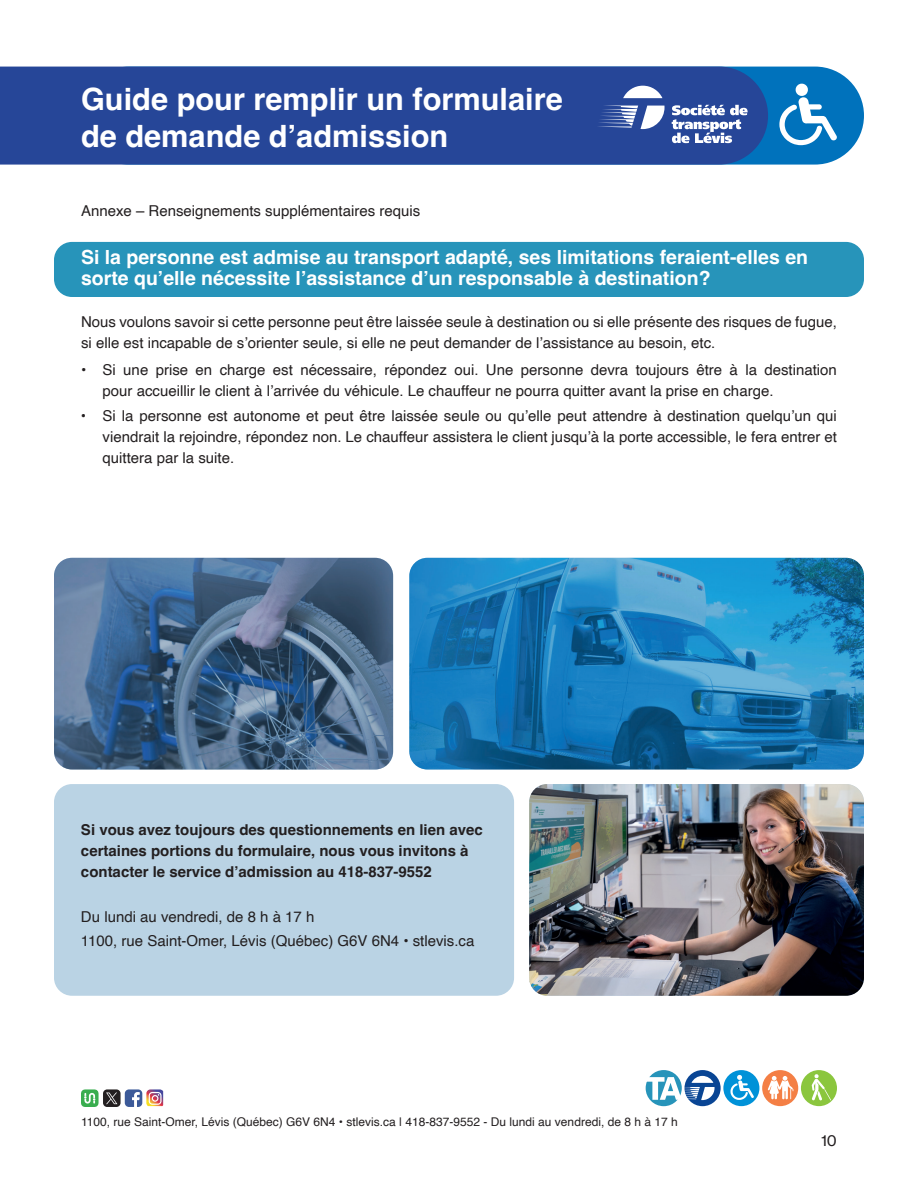
<style>
.page{position:relative;width:918px;height:1188px;background:#fff}
.page>*{position:absolute;margin:0;border:0;box-sizing:border-box;transform-origin:0 0}
.t1{font:700 30.75px/36.9px "Helvetica";color:#fff}
.t2{font:700 19.5px/21px "Helvetica";color:#fff}
.t3{font:15px/21px "Helvetica";color:#231f20}
.t4{font:700 15px/21px "Helvetica";color:#231f20}
.t5{font:15px "N Haas Grotesk TX Pro 55 Rg";color:#231f20}
.t6{font:12px "Helvetica";color:#231f20}
</style>
<div class="page">
<div style="left:54px;top:784px;width:460px;height:212px;background:#bad3e4;border-radius:18px"></div>
<img style="left:529px;top:784px;width:335px;height:212px">
<img style="left:54px;top:558px;width:339px;height:212px">
<img style="left:409px;top:558px;width:455px;height:212px">
<div style="left:54px;top:242px;width:810px;height:55px;background:#2794ba;border-radius:18px"></div>
<div style="left:80px;top:67px;width:784px;height:98px;background:#0072bc;border-radius:49px"></div>
<div style="left:0;top:67px;width:768px;height:98px;background:#264698"></div>
<svg style="left:623px;top:86px;width:39px;height:12px"></svg>
<svg style="left:596px;top:106px;width:69px;height:23px;background:#778bbe"></svg>
<svg style="left:672px;top:105px;width:76px;height:38px;background:#7c8fc1"></svg>
<svg style="left:779px;top:84px;width:58px;height:61px"></svg>
<div style="left:801px;top:1070px;width:36px;height:36px;background:#8bc63e;border-radius:50%"></div>
<svg style="left:812px;top:1074px;width:19px;height:26px"></svg>
<div style="left:762px;top:1070px;width:36px;height:36px;background:#f47f45;border-radius:50%"></div>
<svg style="left:768px;top:1076px;width:25px;height:23px"></svg>
<div style="left:723px;top:1070px;width:36px;height:36px;background:#0092d8;border-radius:50%"></div>
<svg style="left:730px;top:1075px;width:24px;height:25px"></svg>
<div style="left:684px;top:1070px;width:37px;height:36px;background:#094594;border-radius:50%"></div>
<div style="left:646px;top:1070px;width:36px;height:36px;background:#2794ba;border-radius:50%"></div>
<svg style="left:646px;top:1076px;width:69px;height:24px"></svg>
<svg style="left:81px;top:1089px;width:18px;height:18px"></svg>
<div style="left:103px;top:1089px;width:18px;height:18px;background:#231f20;border-radius:4px"></div>
<svg style="left:125px;top:1089px;width:38px;height:18px"></svg>
<svg style="left:106px;top:1093px;width:11px;height:11px"></svg>
<h1 class="t1" style="left:81px;top:84px;width:483px">Guide pour remplir un formulaire de demande d’admission</h1>
<p class="t3" style="left:81px;top:201px;width:341px">Annexe – Renseignements supplémentaires requis</p>
<h2 class="t2" style="left:81px;top:249px;width:729px">Si la personne est admise au transport adapté, ses limitations feraient-elles en sorte qu’elle nécessite l’assistance d’un responsable à destination?</h2>
<p class="t3" style="left:81px;top:311px;width:757px">Nous voulons savoir si cette personne peut être laissée seule à destination ou si elle présente des risques de fugue, si elle est incapable de s’orienter seule, si elle ne peut demander de l’assistance au besoin, etc.</p>
<p class="t3" style="left:103px;top:360px;width:736px;text-indent:-22px">• Si une prise en charge est nécessaire, répondez oui. Une personne devra toujours être à la destination pour accueillir le client à l’arrivée du véhicule. Le chauffeur ne pourra quitter avant la prise en charge.</p>
<p class="t3" style="left:103px;top:405px;width:736px;text-align:justify;text-indent:-22px">• Si la personne est autonome et peut être laissée seule ou qu’elle peut attendre à destination quelqu’un qui viendrait la rejoindre, répondez non. Le chauffeur assistera le client jusqu’à la porte accessible, le fera entrer et quittera par la suite.</p>
<p class="t4" style="left:81px;top:821px;width:403px">Si vous avez toujours des questionnements en lien avec certaines portions du formulaire, nous vous invitons à contacter le service d’admission au 418-837-9552</p>
<p class="t3" style="left:81px;top:905px;width:395px;line-height:24.3px">Du lundi au vendredi, de 8 h à 17 h<br>1100, rue Saint-Omer, Lévis (Québec) G6V 6N4 • stlevis.ca</p>
<p class="t6" style="left:81px;top:1112px;width:598px">1100, rue Saint-Omer, Lévis (Québec) G6V 6N4 • stlevis.ca | 418-837-9552 - Du lundi au vendredi, de 8 h à 17 h</p>
<p class="t5" style="left:821px;top:1131px;width:17px">10</p>
</div>
